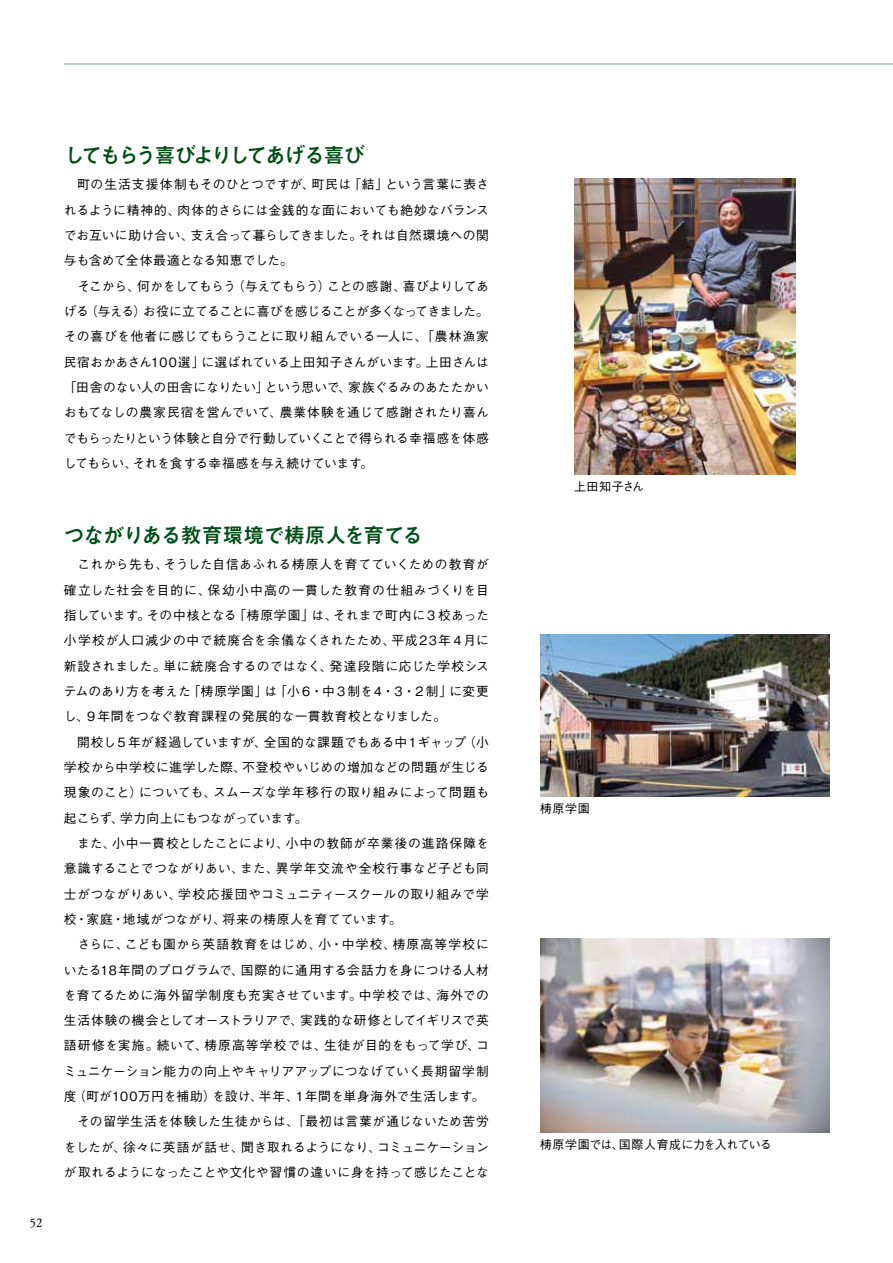
<style>
.page{position:relative;width:893px;height:1263px;background:#fff}
.page>*{position:absolute;margin:0;border:0;box-sizing:border-box;transform-origin:0 0}
.t1{font:700 21px "Mi Go MB1 Std De";letter-spacing:-.035em;color:#004e17}
.t2{font:700 21px "Mi Go MB1 Std De";letter-spacing:-.115em;color:#004e17}
.t3{font:500 12.75px/25.3px "Gothic BBB Pr 5";letter-spacing:.015em;color:#000}
.t4{font:500 12px "Gothic BBB Pr 5";letter-spacing:-.015em;color:#000}
.t5{font:500 12px "Gothic BBB Pr 5";letter-spacing:.045em;color:#000}
.t6{font:12px "Tsuku Old Min Pro R";color:#000}
</style>
<div class="page">
<hr style="left:64px;top:64px;width:829px;height:1px;background:#b1d5c4">
<img style="left:574px;top:179px;width:221px;height:295px">
<img style="left:540px;top:938px;width:289px;height:194px">
<img style="left:540px;top:634px;width:289px;height:162px">
<p class="t2" style="left:64px;top:140px;width:303px">してもらう喜びよりしてあげる喜び</p>
<p class="t3" style="left:64px;top:171px;width:427px">　町の生活支援体制もそのひとつですが、町民は「結」という言葉に表されるように精神的、肉体的さらには金銭的な面においても絶妙なバランスでお互いに助け合い、支え合って暮らしてきました。それは自然環境への関与も含めて全体最適となる知恵でした。<br>　そこから、何かをしてもらう（与えてもらう）ことの感謝、喜びよりしてあげる（与える）お役に立てることに喜びを感じることが多くなってきました。その喜びを他者に感じてもらうことに取り組んでいる一人に、「農林漁家民宿おかあさん100選」に選ばれている上田知子さんがいます。上田さんは「田舎のない人の田舎になりたい」という思いで、家族ぐるみのあたたかいおもてなしの農家民宿を営んでいて、農業体験を通じて感謝されたり喜んでもらったりという体験と自分で行動していくことで得られる幸福感を体感してもらい、それを食する幸福感を与え続けています。</p>
<p class="t6" style="left:30px;top:1213px;width:14px">52</p>
<p class="t1" style="left:64px;top:519px;width:361px">つながりある教育環境で梼原人を育てる</p>
<p class="t3" style="left:64px;top:551px;width:427px">　これから先も、そうした自信あふれる梼原人を育てていくための教育が確立した社会を目的に、保幼小中高の一貫した教育の仕組みづくりを目指しています。その中核となる「梼原学園」は、それまで町内に３校あった小学校が人口減少の中で統廃合を余儀なくされたため、平成23年４月に新設されました。単に統廃合するのではなく、発達段階に応じた学校システムのあり方を考えた「梼原学園」は「小６・中３制を４・３・２制」に変更し、９年間をつなぐ教育課程の発展的な一貫教育校となりました。<br>　開校し５年が経過していますが、全国的な課題でもある中１ギャップ（小学校から中学校に進学した際、不登校やいじめの増加などの問題が生じる現象のこと）についても、スムーズな学年移行の取り組みによって問題も起こらず、学力向上にもつながっています。<br>　また、小中一貫校としたことにより、小中の教師が卒業後の進路保障を意識することでつながりあい、また、異学年交流や全校行事など子ども同士がつながりあい、学校応援団やコミュニティースクールの取り組みで学校・家庭・地域がつながり、将来の梼原人を育てています。<br>　さらに、こども園から英語教育をはじめ、小・中学校、梼原高等学校にいたる18年間のプログラムで、国際的に通用する会話力を身につける人材を育てるために海外留学制度も充実させています。中学校では、海外での生活体験の機会としてオーストラリアで、実践的な研修としてイギリスで英語研修を実施。続いて、梼原高等学校では、生徒が目的をもって学び、コミュニケーション能力の向上やキャリアアップにつなげていく長期留学制度（町が100万円を補助）を設け、半年、１年間を単身海外で生活します。　その留学生活を体験した生徒からは、「最初は言葉が通じないため苦労をしたが、徐々に英語が話せ、聞き取れるようになり、コミュニケーションが取れるようになったことや文化や習慣の違いに身を持って感じたことな</p>
<p class="t5" style="left:574px;top:477px;width:72px">上田知子さん</p>
<p class="t5" style="left:540px;top:799px;width:51px">梼原学園</p>
<p class="t4" style="left:540px;top:1135px;width:233px">梼原学園では、国際人育成に力を入れている</p>
</div>
